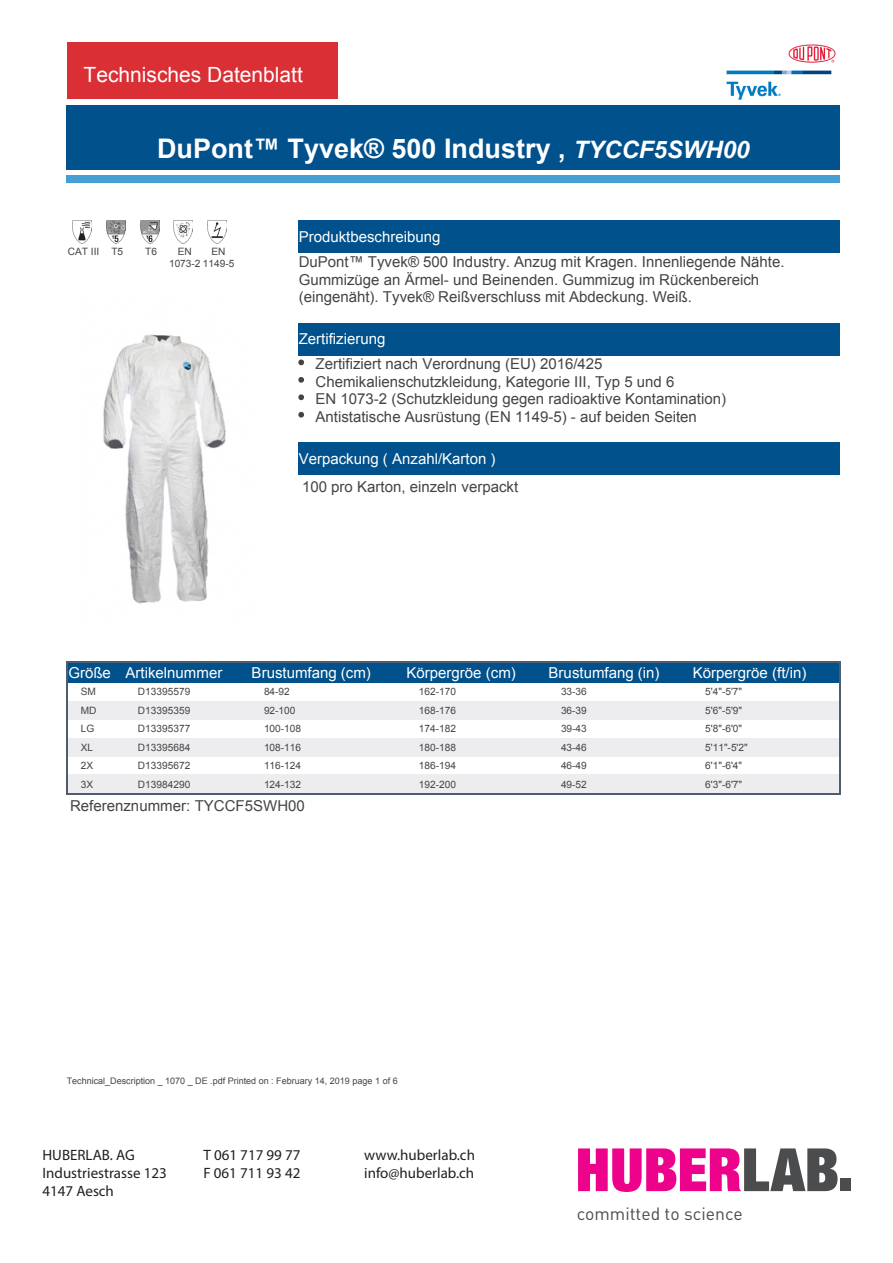
<style>
.page{position:relative;width:893px;height:1263px;background:#fff}
.page>*{position:absolute;margin:0;border:0;box-sizing:border-box;transform-origin:0 0}
.t1{font:700 27px "Arial";color:#fff}
.t2{font:21px "Arial";color:#fff}
.t3{font:17.55px "DIN";color:#4b4c4d}
.t4{font:15px/17.4px "Arial";color:#444}
.t5{font:15px "Myriad Pro";color:#231f20}
.t6{font:15px "Arial";color:#fff}
.t7{font:10.2px/11.7px "Arial";color:#444}
.t8{font:9px "Arial";color:#444}
.s1{font-style:italic;font-size:24px}
.s2{color:#fff}
</style>
<div class="page">
<svg style="left:578px;top:1148px;width:259px;height:44px"></svg>
<div style="left:840px;top:1178px;width:10px;height:13px;background:#4b4c4d"></div>
<div style="left:67px;top:105px;width:773px;height:65px;background:#00518c"></div>
<div style="left:67px;top:175px;width:773px;height:8px;background:#459fd3"></div>
<div style="left:299px;top:221px;width:541px;height:32px;background:#00518c"></div>
<div style="left:299px;top:323px;width:541px;height:32px;background:#00518c"></div>
<div style="left:299px;top:442px;width:541px;height:33px;background:#00518c"></div>
<svg style="left:298px;top:359px;width:6px;height:6px"></svg>
<svg style="left:298px;top:377px;width:6px;height:6px"></svg>
<svg style="left:298px;top:394px;width:6px;height:6px"></svg>
<svg style="left:298px;top:412px;width:6px;height:6px"></svg>
<img style="left:103px;top:334px;width:123px;height:270px">
<img style="left:208px;top:221px;width:19px;height:22px">
<img style="left:174px;top:221px;width:19px;height:22px">
<img style="left:140px;top:221px;width:19px;height:22px">
<img style="left:106px;top:221px;width:19px;height:22px">
<img style="left:73px;top:221px;width:19px;height:22px">
<img style="left:726px;top:44px;width:110px;height:56px">
<div style="left:67px;top:43px;width:270px;height:56px;background:#da2f35"></div>
<div style="left:67px;top:662px;width:57px;height:20px;background:#00518c"></div>
<div style="left:124px;top:662px;width:127px;height:20px;background:#00518c"></div>
<div style="left:251px;top:662px;width:154px;height:20px;background:#00518c"></div>
<div style="left:405px;top:662px;width:142px;height:20px;background:#00518c"></div>
<div style="left:547px;top:662px;width:145px;height:20px;background:#00518c"></div>
<div style="left:692px;top:662px;width:148px;height:20px;background:#00518c"></div>
<div style="left:67px;top:701px;width:57px;height:18px;background:#edecee"></div>
<div style="left:124px;top:701px;width:127px;height:18px;background:#edecee"></div>
<div style="left:251px;top:701px;width:154px;height:18px;background:#edecee"></div>
<div style="left:405px;top:701px;width:142px;height:18px;background:#edecee"></div>
<div style="left:547px;top:701px;width:145px;height:18px;background:#edecee"></div>
<div style="left:692px;top:701px;width:148px;height:18px;background:#edecee"></div>
<div style="left:67px;top:738px;width:57px;height:18px;background:#edecee"></div>
<div style="left:124px;top:738px;width:127px;height:18px;background:#edecee"></div>
<div style="left:251px;top:738px;width:154px;height:18px;background:#edecee"></div>
<div style="left:405px;top:738px;width:142px;height:18px;background:#edecee"></div>
<div style="left:547px;top:738px;width:145px;height:18px;background:#edecee"></div>
<div style="left:692px;top:738px;width:148px;height:18px;background:#edecee"></div>
<div style="left:67px;top:775px;width:57px;height:19px;background:#edecee"></div>
<div style="left:124px;top:775px;width:127px;height:19px;background:#edecee"></div>
<div style="left:251px;top:775px;width:154px;height:19px;background:#edecee"></div>
<div style="left:405px;top:775px;width:142px;height:19px;background:#edecee"></div>
<div style="left:547px;top:775px;width:145px;height:19px;background:#edecee"></div>
<div style="left:692px;top:775px;width:148px;height:19px;background:#edecee"></div>
<hr style="left:66px;top:661px;width:58px;height:2px;background:#4d5c6f">
<hr style="left:124px;top:661px;width:127px;height:2px;background:#4d5c6f">
<hr style="left:251px;top:661px;width:154px;height:2px;background:#4d5c6f">
<hr style="left:405px;top:661px;width:142px;height:2px;background:#4d5c6f">
<hr style="left:547px;top:661px;width:145px;height:2px;background:#4d5c6f">
<hr style="left:692px;top:661px;width:149px;height:2px;background:#4d5c6f">
<hr style="left:839px;top:661px;width:2px;height:21px;background:#4d5c6f">
<hr style="left:66px;top:793px;width:58px;height:1px;background:#4d5c6f">
<svg style="left:66px;top:663px;width:1px;height:130px"></svg>
<hr style="left:124px;top:793px;width:127px;height:1px;background:#4d5c6f">
<hr style="left:251px;top:793px;width:154px;height:1px;background:#4d5c6f">
<hr style="left:405px;top:793px;width:142px;height:1px;background:#4d5c6f">
<hr style="left:547px;top:793px;width:145px;height:1px;background:#4d5c6f">
<svg style="left:839px;top:682px;width:2px;height:111px"></svg>
<hr style="left:692px;top:793px;width:149px;height:1px;background:#4d5c6f">
<p class="t2" style="left:84px;top:61px;width:221px">Technisches Datenblatt</p>
<p class="t1" style="left:157px;top:130px;width:594px">DuPont™ Tyvek® 500 Industry , <span class="s1">TYCCF5SWH00</span></p>
<p class="t7" style="left:68px;top:246px;width:57px">CAT III T5</p>
<p class="t7" style="left:145px;top:246px;width:13px">T6</p>
<p class="t7" style="left:169px;top:246px;width:67px;text-indent:42px">EN<br>1073-2 1149-5</p>
<p class="t7" style="left:178px;top:246px;width:16px">EN</p>
<p class="t4" style="left:299px;top:225px;width:487px;line-height:24.9px"><span class="s2">Produktbeschreibung<br></span>DuPont™ Tyvek® 500 Industry. Anzug mit Kragen. Innenliegende Nähte.</p>
<p class="t4" style="left:299px;top:271px;width:462px">Gummizüge an Ärmel- und Beinenden. Gummizug im Rückenbereich (eingenäht). Tyvek® Reißverschluss mit Abdeckung. Weiß.</p>
<p class="t4" style="left:316px;top:327px;width:289px;line-height:24.9px;text-indent:-17px"><span class="s2">Zertifizierung<br></span>Zertifiziert nach Verordnung (EU) 2016/425</p>
<p class="t4" style="left:316px;top:373px;width:412px">Chemikalienschutzkleidung, Kategorie III, Typ 5 und 6<br>EN 1073-2 (Schutzkleidung gegen radioaktive Kontamination)<br>Antistatische Ausrüstung (EN 1149-5) - auf beiden Seiten</p>
<p class="t4" style="left:299px;top:445px;width:221px;line-height:28.3px"><span class="s2">Verpackung ( Anzahl/Karton )<br></span>100 pro Karton, einzeln verpackt</p>
<p class="t6" style="left:68px;top:663px;width:155px">Größe Artikelnummer</p>
<p class="t6" style="left:252px;top:663px;width:121px">Brustumfang (cm)</p>
<p class="t6" style="left:406px;top:663px;width:111px">Körpergröe (cm)</p>
<p class="t6" style="left:549px;top:663px;width:112px">Brustumfang (in)</p>
<p class="t6" style="left:693px;top:663px;width:115px">Körpergröe (ft/in)</p>
<p class="t7" style="left:81px;top:686px;width:17px">SM</p>
<p class="t7" style="left:138px;top:686px;width:54px">D13395579</p>
<p class="t7" style="left:264px;top:686px;width:27px">84-92</p>
<p class="t7" style="left:419px;top:686px;width:39px">162-170</p>
<p class="t7" style="left:561px;top:686px;width:27px">33-36</p>
<p class="t7" style="left:705px;top:686px;width:38px">5'4"-5'7"</p>
<p class="t7" style="left:81px;top:704px;width:17px">MD</p>
<p class="t7" style="left:138px;top:704px;width:54px">D13395359</p>
<p class="t7" style="left:264px;top:704px;width:33px">92-100</p>
<p class="t7" style="left:419px;top:704px;width:39px">168-176</p>
<p class="t7" style="left:561px;top:704px;width:27px">36-39</p>
<p class="t7" style="left:705px;top:704px;width:38px">5'6"-5'9"</p>
<p class="t7" style="left:81px;top:723px;width:15px">LG</p>
<p class="t7" style="left:138px;top:723px;width:54px">D13395377</p>
<p class="t7" style="left:264px;top:723px;width:39px">100-108</p>
<p class="t7" style="left:419px;top:723px;width:39px">174-182</p>
<p class="t7" style="left:561px;top:723px;width:27px">39-43</p>
<p class="t7" style="left:705px;top:723px;width:38px">5'8"-6'0"</p>
<p class="t7" style="left:81px;top:741px;width:14px">XL</p>
<p class="t7" style="left:138px;top:741px;width:54px">D13395684</p>
<p class="t7" style="left:264px;top:741px;width:39px">108-116</p>
<p class="t7" style="left:419px;top:741px;width:39px">180-188</p>
<p class="t7" style="left:561px;top:741px;width:27px">43-46</p>
<p class="t7" style="left:705px;top:741px;width:44px">5'11"-5'2"</p>
<p class="t7" style="left:81px;top:760px;width:14px">2X</p>
<p class="t7" style="left:138px;top:760px;width:54px">D13395672</p>
<p class="t7" style="left:264px;top:760px;width:39px">116-124</p>
<p class="t7" style="left:419px;top:760px;width:39px">186-194</p>
<p class="t7" style="left:561px;top:760px;width:27px">46-49</p>
<p class="t7" style="left:705px;top:760px;width:38px">6'1"-6'4"</p>
<p class="t7" style="left:81px;top:778px;width:14px">3X</p>
<p class="t7" style="left:138px;top:778px;width:54px">D13984290</p>
<p class="t7" style="left:264px;top:778px;width:39px">124-132</p>
<p class="t7" style="left:419px;top:778px;width:39px">192-200</p>
<p class="t7" style="left:561px;top:778px;width:27px">49-52</p>
<p class="t7" style="left:705px;top:778px;width:38px">6'3"-6'7"</p>
<p class="t4" style="left:70px;top:797px;width:236px">Referenznummer: TYCCF5SWH00</p>
<p class="t8" style="left:67px;top:1074px;width:333px">Technical_Description _ 1070 _ DE .pdf Printed on : February 14, 2019 page 1 of 6</p>
<p class="t5" style="left:43px;top:1145px;width:94px">HUBERLAB. AG</p>
<p class="t5" style="left:43px;top:1163px;width:126px">Industriestrasse 123</p>
<p class="t5" style="left:43px;top:1181px;width:73px">4147 Aesch</p>
<p class="t5" style="left:203px;top:1145px;width:99px">T 061 717 99 77</p>
<p class="t5" style="left:203px;top:1163px;width:98px">F 061 711 93 42</p>
<p class="t5" style="left:364px;top:1145px;width:112px">www.huberlab.ch</p>
<p class="t5" style="left:364px;top:1163px;width:112px">info@huberlab.ch</p>
<p class="t3" style="left:577px;top:1203px;width:167px">committed to science</p>
</div>
